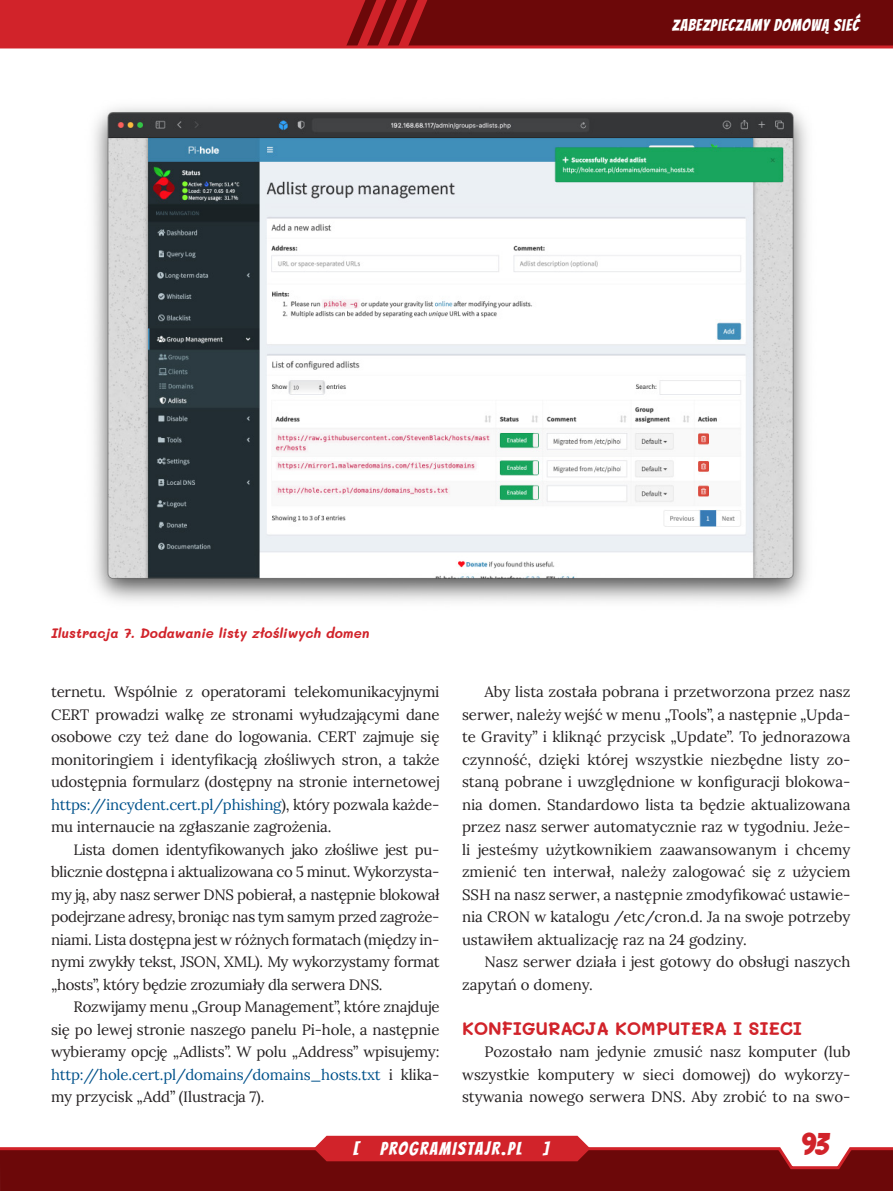
<style>
.page{position:relative;width:893px;height:1191px;background:#fff}
.page>*{position:absolute;margin:0;border:0;box-sizing:border-box;transform-origin:0 0}
.t1{font:30px "Bangers";color:#d1232a}
.t2{font:700 18px "Mali";letter-spacing:-.01em;color:#d1232a}
.t3{font:18px "Bangers";letter-spacing:.1em;color:#fff}
.t4{font:16.5px "Bangers";letter-spacing:.05em;color:#fff}
.Body{font:15px/22.5px "Lora";letter-spacing:-.01em;color:#231f20;text-align:justify}
.Body_sA{font:15px/22.5px "Lora";color:#231f20}
.Podpisy_Rysunkow{font:italic 700 13.5px "Mali";color:#d1232a}
.s1{color:#00528b}
</style>
<div class="page">
<div style="left:0;top:0;width:346px;height:45px;background:#d1232a"></div>
<svg style="left:346px;top:0;width:547px;height:45px;background:#73090b"></svg>
<svg style="left:0;top:1135px;width:893px;height:56px"></svg>
<hr style="left:0;top:45px;width:893px;height:3px;background:#d1232a">
<img style="left:94px;top:107px;width:713px;height:494px">
<p class="t4" style="left:672px;top:15px;width:188px">ZABEZPIECZAMY DOMOWĄ SIEĆ</p>
<p class="Podpisy_Rysunkow" style="left:51px;top:625px;width:320px">Ilustracja 7. Dodawanie listy złośliwych domen</p>
<p class="Body" style="left:51px;top:679px;width:390px">ternetu. Wspólnie z operatorami telekomunikacyjnymi CERT prowadzi walkę ze stronami wyłudzającymi dane osobowe czy też dane do logowania. CERT zajmuje się monitoringiem i identyfikacją złośliwych stron, a także udostępnia formularz (dostępny na stronie internetowej <span class="s1">https://incydent.cert.pl/phishing</span>), który pozwala każde&shy;mu internaucie na zgłaszanie zagrożenia.</p>
<p class="Body" style="left:51px;top:837px;width:390px;text-indent:22px">Lista domen identyfikowanych jako złośliwe jest pu&shy;blicznie dostępna i aktualizowana co 5 minut. Wykorzysta&shy;my ją, aby nasz serwer DNS pobierał, a następnie blokował podejrzane adresy, broniąc nas tym samym przed zagroże&shy;niami. Lista dostępna jest w różnych formatach (między in&shy;nymi zwykły tekst, JSON, XML). My wykorzystamy format „hosts”, który będzie zrozumiały dla serwera DNS.</p>
<p class="Body" style="left:51px;top:994px;width:390px;text-indent:22px">Rozwijamy menu „Group Management”, które znajduje się po lewej stronie naszego panelu Pi-hole, a następnie wybieramy opcję „Adlists”. W polu „Address” wpisujemy: <span class="s1">http://hole.cert.pl/domains/domains_hosts.txt</span> i klika&shy;my przycisk „Add” (Ilustracja 7).</p>
<p class="Body" style="left:462px;top:679px;width:390px;text-indent:22px">Aby lista została pobrana i przetworzona przez nasz serwer, należy wejść w menu „Tools”, a następnie „Upda&shy;te Gravity” i kliknąć przycisk „Update”. To jednorazowa czynność, dzięki której wszystkie niezbędne listy zo&shy;staną pobrane i uwzględnione w konfiguracji blokowa&shy;nia domen. Standardowo lista ta będzie aktualizowana przez nasz serwer automatycznie raz w tygodniu. Jeże&shy;li jesteśmy użytkownikiem zaawansowanym i chcemy zmienić ten interwał, należy zalogować się z użyciem SSH na nasz serwer, a następnie zmodyfikować ustawie&shy;nia CRON w katalogu /etc/cron.d. Ja na swoje potrzeby ustawiłem aktualizację raz na 24 godziny.</p>
<p class="Body_sA" style="left:462px;top:949px;width:390px;text-indent:22px">Nasz serwer działa i jest gotowy do obsługi naszych zapytań o domeny.</p>
<p class="t2" style="left:462px;top:1018px;width:342px">KONFIGURACJA KOMPUTERA I SIECI</p>
<p class="Body" style="left:462px;top:1039px;width:390px;text-indent:22px">Pozostało nam jedynie zmusić nasz komputer (lub wszystkie komputery w sieci domowej) do wykorzy&shy;stywania nowego serwera DNS. Aby zrobić to na swo-</p>
<p class="t3" style="left:353px;top:1138px;width:197px">[ PROGRAMISTAJR.PL ]</p>
<h1 class="t1" style="left:800px;top:1127px;width:30px">93</h1>
</div>
